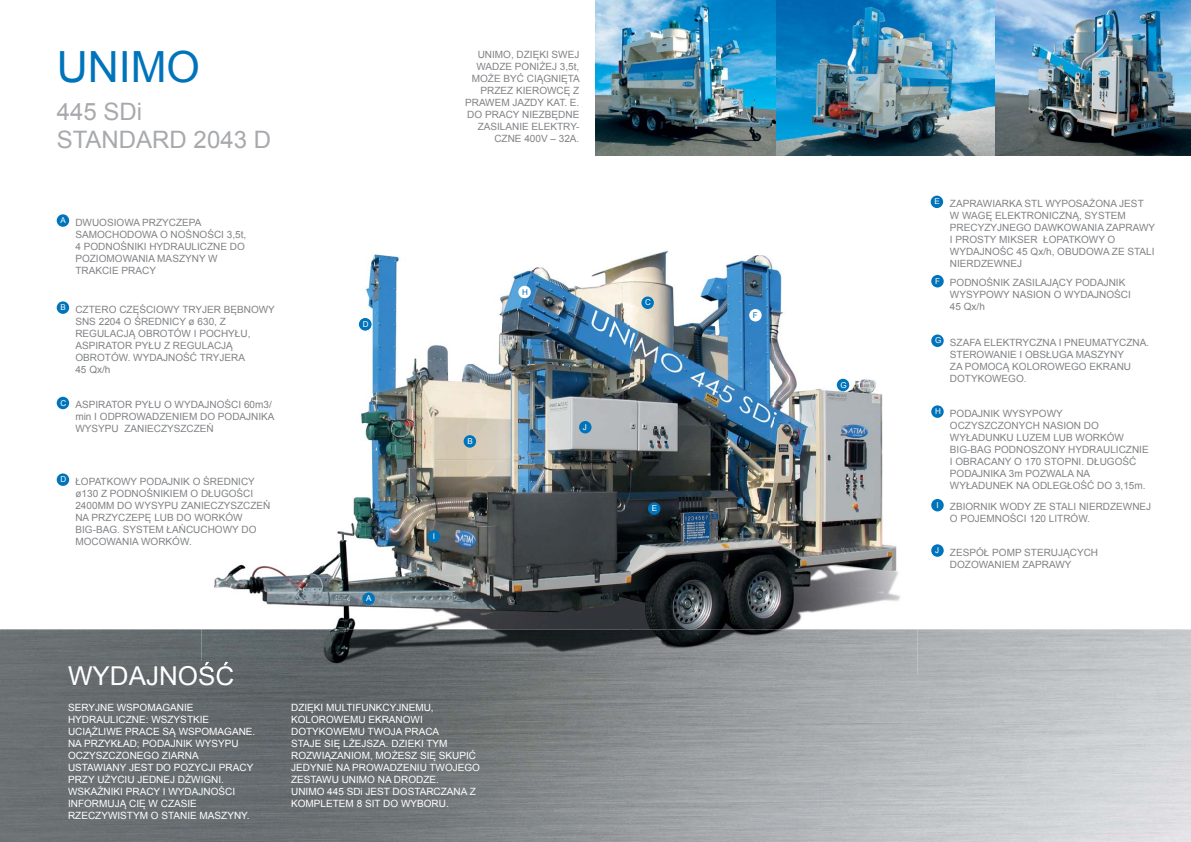
<style>
.page{position:relative;width:1191px;height:842px;background:#fff}
.page>*{position:absolute;margin:0;border:0;box-sizing:border-box;transform-origin:0 0}
.t1{font:43px "Arial";color:#0074ba}
.t2{font:26px "Arial";color:#fff}
.t3{font:24px/28.8px "Arial";color:#a7a9ac}
.t4{font:10px/12px "Arial";color:#808285}
.t5{font:10px/12px "Arial";color:#fff}
.t6{font:8.1px "Arial";color:#fff}
.t7{font:8.1px "Arial";color:#0074ba}
</style>
<div class="page">
<img style="left:0;top:629px;width:1191px;height:213px">
<img style="left:595px;top:0;width:596px;height:156px">
<div style="left:930px;top:196px;width:13px;height:12px;background:#0074ba;border-radius:50%"></div>
<div style="left:931px;top:275px;width:12px;height:12px;background:#0074ba;border-radius:50%"></div>
<div style="left:931px;top:334px;width:12px;height:13px;background:#0074ba;border-radius:50%"></div>
<div style="left:57px;top:473px;width:12px;height:13px;background:#0074ba;border-radius:50%"></div>
<div style="left:57px;top:397px;width:12px;height:12px;background:#0074ba;border-radius:50%"></div>
<div style="left:57px;top:301px;width:12px;height:13px;background:#0074ba;border-radius:50%"></div>
<div style="left:57px;top:214px;width:12px;height:13px;background:#0074ba;border-radius:50%"></div>
<img style="left:202px;top:250px;width:715px;height:424px">
<img style="left:202px;top:662px;width:31px;height:12px">
<img style="left:202px;top:476px;width:53px;height:9px">
<img style="left:202px;top:488px;width:51px;height:9px">
<img style="left:202px;top:500px;width:68px;height:9px">
<img style="left:202px;top:512px;width:41px;height:11px">
<img style="left:202px;top:524px;width:54px;height:9px">
<svg style="left:359px;top:318px;width:12px;height:13px"></svg>
<img style="left:202px;top:399px;width:70px;height:9px">
<img style="left:202px;top:413px;width:73px;height:7px">
<svg style="left:202px;top:423px;width:11px;height:9px"></svg>
<img style="left:202px;top:304px;width:73px;height:11px">
<img style="left:202px;top:316px;width:24px;height:10px">
<img style="left:202px;top:328px;width:48px;height:11px">
<img style="left:202px;top:341px;width:31px;height:10px">
<img style="left:202px;top:352px;width:43px;height:9px">
<img style="left:202px;top:254px;width:16px;height:8px">
<div style="left:362px;top:592px;width:13px;height:13px;background:#0074ba;border-radius:50%"></div>
<div style="left:463px;top:435px;width:13px;height:13px;background:#0074ba;border-radius:50%"></div>
<div style="left:641px;top:297px;width:13px;height:12px;background:#0074ba;border-radius:50%"></div>
<div style="left:648px;top:502px;width:12px;height:13px;background:#0074ba;border-radius:50%"></div>
<div style="left:749px;top:309px;width:12px;height:12px;background:#fff;border-radius:50%"></div>
<div style="left:837px;top:379px;width:12px;height:12px;background:#0074ba;border-radius:50%"></div>
<div style="left:931px;top:405px;width:12px;height:13px;background:#0074ba;border-radius:50%"></div>
<div style="left:518px;top:286px;width:13px;height:12px;background:#fff;border-radius:50%"></div>
<div style="left:931px;top:499px;width:12px;height:12px;background:#0074ba;border-radius:50%"></div>
<div style="left:427px;top:530px;width:13px;height:13px;background:#0074ba;border-radius:50%"></div>
<div style="left:931px;top:544px;width:12px;height:13px;background:#0074ba;border-radius:50%"></div>
<div style="left:579px;top:421px;width:12px;height:12px;background:#0074ba;border-radius:50%"></div>
<h1 class="t1" style="left:57px;top:43px;width:145px">UNIMO</h1>
<h3 class="t3" style="left:57px;top:97px;width:216px">445 SDi<br>STANDARD 2043 D</h3>
<p class="t6" style="left:60px;top:216px;width:7px">A</p>
<p class="t4" style="left:75px;top:216px;width:172px">DWUOSIOWA PRZYCZEPA<br>SAMOCHODOWA O NOŚNOŚCI 3,5t,<br>4 PODNOŚNIKI HYDRAULICZNE DO<br>POZIOMOWANIA MASZYNY W<br>TRAKCIE PRACY</p>
<p class="t6" style="left:60px;top:303px;width:7px">B</p>
<p class="t4" style="left:75px;top:303px;width:201px">CZTERO CZĘŚCIOWY TRYJER BĘBNOWY<br>SNS 2204 O ŚREDNICY ø 630, Z<br>REGULACJĄ OBROTÓW I POCHYŁU,<br>ASPIRATOR PYŁU Z REGULACJĄ<br>OBROTÓW. WYDAJNOŚĆ TRYJERA<br>45 Qx/h</p>
<p class="t6" style="left:60px;top:398px;width:7px">C</p>
<p class="t4" style="left:75px;top:399px;width:201px">ASPIRATOR PYŁU O WYDAJNOŚCI 60m3/ min I ODPROWADZENIEM DO PODAJNIKA<br>WYSYPU ZANIECZYSZCZEŃ</p>
<p class="t6" style="left:60px;top:475px;width:7px">D</p>
<p class="t4" style="left:75px;top:475px;width:197px">ŁOPATKOWY PODAJNIK O ŚREDNICY ø130 Z PODNOŚNIKIEM O DŁUGOŚCI<br>2400MM DO WYSYPU ZANIECZYSZCZEŃ<br>NA PRZYCZEPĘ LUB DO WORKÓW<br>BIG-BAG. SYSTEM ŁAŃCUCHOWY DO<br>MOCOWANIA WORKÓW.</p>
<h2 class="t2" style="left:68px;top:662px;width:168px">WYDAJNOŚĆ</h2>
<p class="t6" style="left:363px;top:320px;width:7px">D</p>
<p class="t6" style="left:366px;top:594px;width:7px">A</p>
<p class="t4" style="left:465px;top:49px;width:116px;text-align:right">UNIMO, DZIĘKI SWEJ<br>WADZE PONIŻEJ 3,5t,<br>MOŻE BYĆ CIĄGNIĘTA<br>PRZEZ KIEROWCĘ Z<br>PRAWEM JAZDY KAT. E.<br>DO PRACY NIEZBĘDNE<br>ZASILANIE ELEKTRY-<br>CZNE 400V – 32A.</p>
<p class="t7" style="left:522px;top:287px;width:7px">H</p>
<p class="t6" style="left:467px;top:437px;width:7px">B</p>
<p class="t6" style="left:433px;top:532px;width:4px">I</p>
<p class="t6" style="left:583px;top:422px;width:6px">J</p>
<p class="t5" style="left:68px;top:702px;width:189px">SERYJNE WSPOMAGANIE<br>HYDRAULICZNE: WSZYSTKIE<br>UCIĄŻLIWE PRACE SĄ WSPOMAGANE.<br>NA PRZYKŁAD; PODAJNIK WYSYPU<br>OCZYSZCZONEGO ZIARNA<br>USTAWIANY JEST DO POZYCJI PRACY<br>PRZY UŻYCIU JEDNEJ DŹWIGNI.<br>WSKAŹNIKI PRACY I WYDAJNOŚCI<br>INFORMUJĄ CIĘ W CZASIE<br>RZECZYWISTYM O STANIE MASZYNY.</p>
<p class="t5" style="left:291px;top:702px;width:190px">DZIĘKI MULTIFUNKCYJNEMU,<br>KOLOROWEMU EKRANOWI<br>DOTYKOWEMU TWOJA PRACA<br>STAJE SIĘ LŻEJSZA. DZIEKI TYM<br>ROZWIĄZANIOM, MOŻESZ SIĘ SKUPIĆ<br>JEDYNIE NA PROWADZENIU TWOJEGO<br>ZESTAWU UNIMO NA DRODZE.<br>UNIMO 445 SDi JEST DOSTARCZANA Z<br>KOMPLETEM 8 SIT DO WYBORU.</p>
<p class="t6" style="left:645px;top:298px;width:7px">C</p>
<p class="t6" style="left:651px;top:504px;width:7px">E</p>
<p class="t7" style="left:753px;top:311px;width:6px">F</p>
<p class="t6" style="left:840px;top:380px;width:8px">G</p>
<p class="t6" style="left:934px;top:197px;width:7px">E</p>
<p class="t6" style="left:935px;top:276px;width:6px">F</p>
<p class="t4" style="left:950px;top:197px;width:207px">ZAPRAWIARKA STL WYPOSAŻONA JEST<br>W WAGĘ ELEKTRONICZNĄ, SYSTEM<br>PRECYZYJNEGO DAWKOWANIA ZAPRAWY<br>I PROSTY MIKSER ŁOPATKOWY O<br>WYDAJNOŚC 45 Qx/h, OBUDOWA ZE STALI<br>NIERDZEWNEJ</p>
<p class="t4" style="left:950px;top:277px;width:182px">PODNOŚNIK ZASILAJĄCY PODAJNIK<br>WYSYPOWY NASION O WYDAJNOŚCI<br>45 Qx/h</p>
<p class="t6" style="left:935px;top:336px;width:8px">G</p>
<p class="t4" style="left:950px;top:336px;width:201px">SZAFA ELEKTRYCZNA I PNEUMATYCZNA.<br>STEROWANIE I OBSŁUGA MASZYNY<br>ZA POMOCĄ KOLOROWEGO EKRANU<br>DOTYKOWEGO.</p>
<p class="t6" style="left:935px;top:407px;width:7px">H</p>
<p class="t4" style="left:950px;top:407px;width:200px">PODAJNIK WYSYPOWY<br>OCZYSZCZONYCH NASION DO<br>WYŁADUNKU LUZEM LUB WORKÓW<br>BIG-BAG PODNOSZONY HYDRAULICZNIE<br>I OBRACANY O 170 STOPNI. DŁUGOŚĆ<br>PODAJNIKA 3m POZWALA NA<br>WYŁADUNEK NA ODLEGŁOŚĆ DO 3,15m.</p>
<p class="t6" style="left:936px;top:500px;width:4px">I</p>
<p class="t4" style="left:950px;top:501px;width:203px">ZBIORNIK WODY ZE STALI NIERDZEWNEJ<br>O POJEMNOŚCI 120 LITRÓW.</p>
<p class="t6" style="left:935px;top:546px;width:6px">J</p>
<p class="t4" style="left:950px;top:546px;width:150px">ZESPÓŁ POMP STERUJĄCYCH<br>DOZOWANIEM ZAPRAWY</p>
</div>
